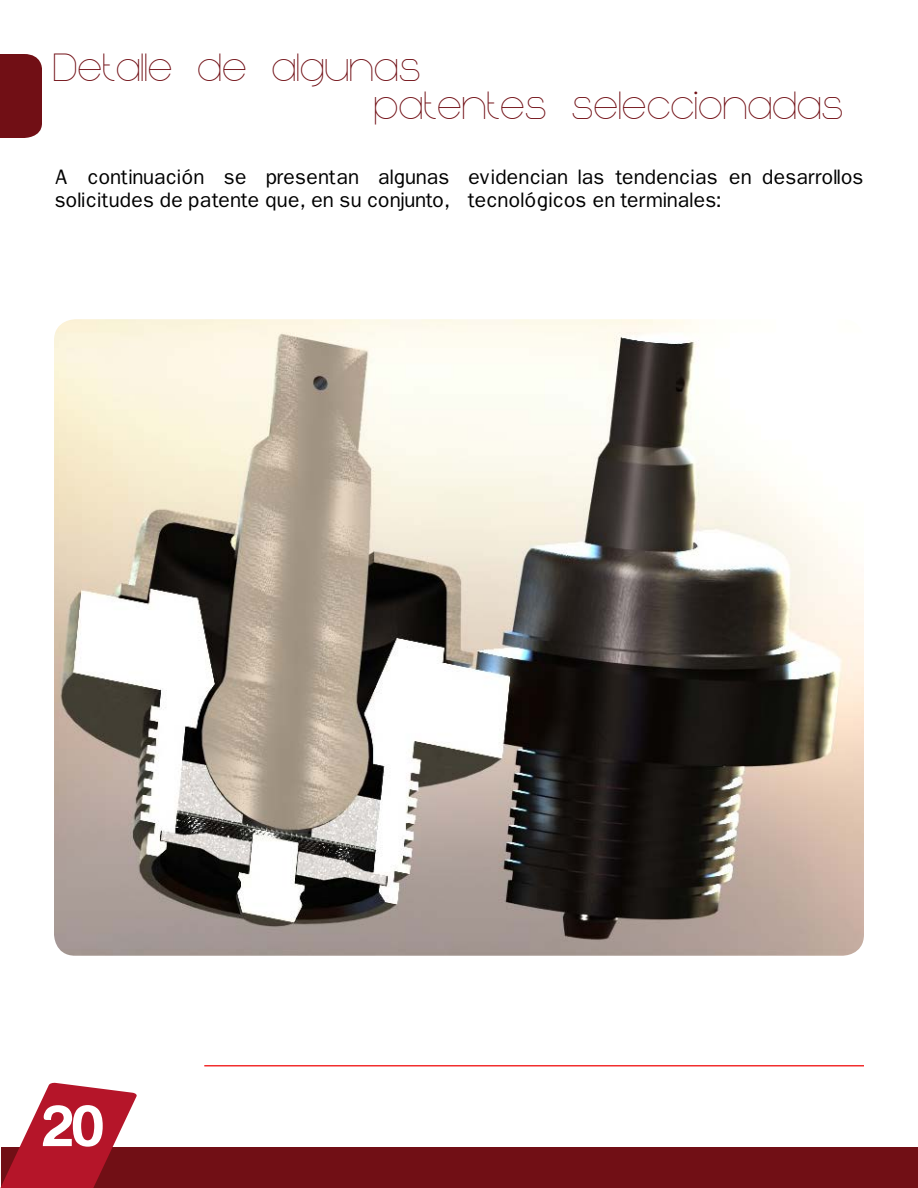
<style>
.page{position:relative;width:918px;height:1188px;background:#fff}
.page>*{position:absolute;margin:0;border:0;box-sizing:border-box;transform-origin:0 0}
.t1{font:60px "Harabara";color:#fff}
.t2{font:37.5px/37.5px "Majoram Serif";color:#710f15}
.t3{font:21px/22.5px "Nonserif";color:#000}
</style>
<div class="page">
<div style="left:2px;top:1147px;width:916px;height:41px;background:#710f15"></div>
<hr style="left:204px;top:1065px;width:660px;height:1px;background:#f22e2e">
<svg style="left:0;top:1083px;width:137px;height:105px"></svg>
<div style="left:0;top:54px;width:42px;height:84px;background:#710f15"></div>
<img style="left:54px;top:319px;width:810px;height:637px">
<h2 class="t2" style="left:375px;top:48px;width:471px;text-indent:-321px">Detalle de algunas<br>patentes seleccionadas</h2>
<p class="t3" style="left:54px;top:165px;width:398px">A continuación se presentan algunas solicitudes de patente que, en su conjunto,</p>
<p class="t3" style="left:468px;top:165px;width:397px">evidencian las tendencias en desarrollos tecnológicos en terminales:</p>
<h1 class="t1" style="left:44px;top:1095px;width:62px">20</h1>
</div>
